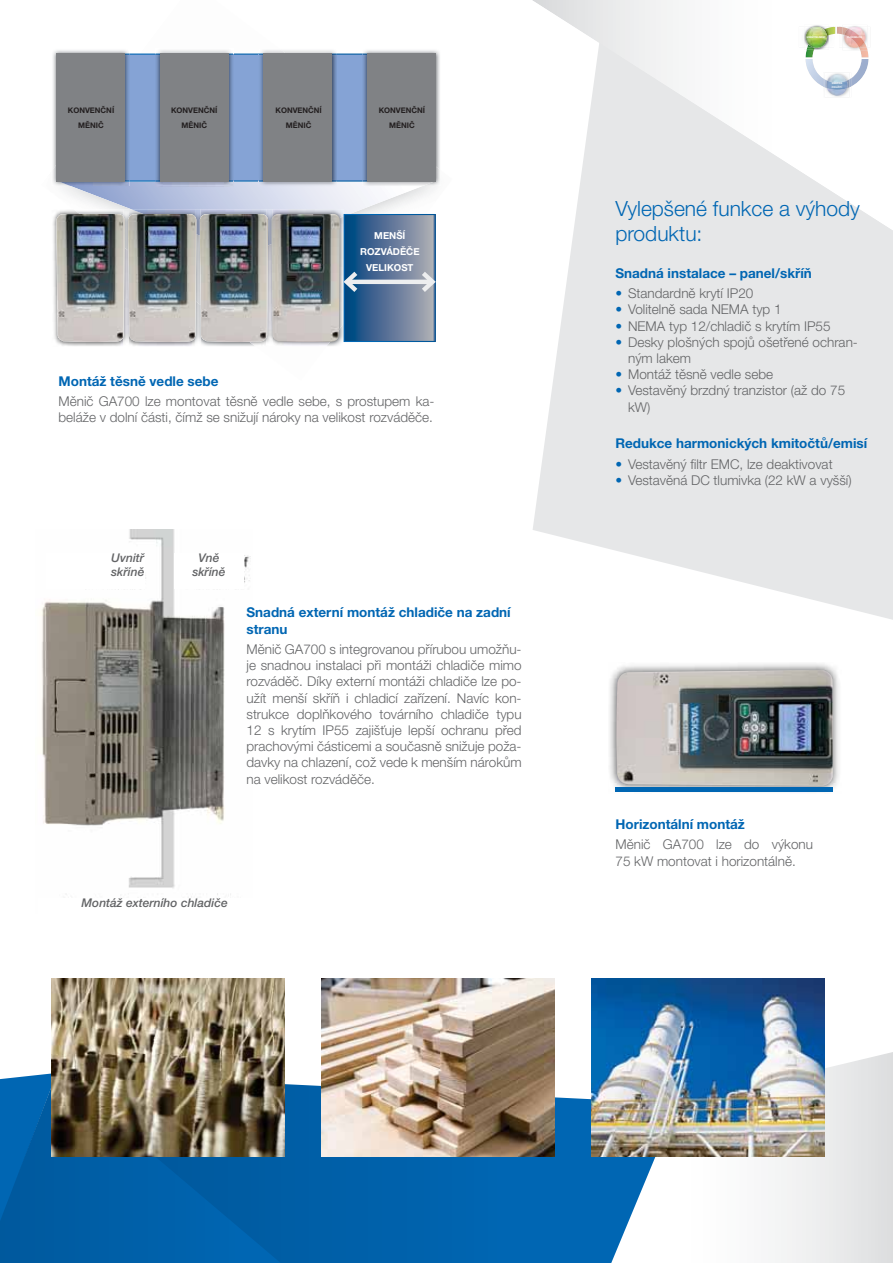
<style>
.page{position:relative;width:893px;height:1263px;background:#fff}
.page>*{position:absolute;margin:0;border:0;box-sizing:border-box;transform-origin:0 0}
.t1{font:300 21px/25.2px "Helvetica Neue LT Pro";color:#0066b3}
.t2{font:300 13.5px/16.2px "Helvetica Neue LT Pro";color:#636466}
.t3{font:700 13.5px/16.2px "Helvetica Neue LT Pro";color:#0066b3}
.t4{font:italic 500 12px/14.4px "Helvetica Neue LT Pro";color:#636466}
.t5{font:700 9.6px/15.8px "Helvetica Neue LT Pro";color:#fff;text-align:center}
.t6{font:700 7.65px/15.8px "Helvetica Neue LT Pro";color:#231f20;text-align:center}
.t7{font:700 2.55px/3.8px "Helvetica Neue LT Pro";color:#fff}
.s1{color:#0066b3}
</style>
<div class="page">
<svg style="left:533px;top:231px;width:360px;height:389px;fill:#e6e7e8"></svg>
<svg style="left:532px;top:0;width:361px;height:231px"></svg>
<img style="left:805px;top:59px;width:63px;height:28px">
<img style="left:842px;top:25px;width:25px;height:2px">
<img style="left:867px;top:27px;width:3px;height:20px">
<img style="left:823px;top:73px;width:28px;height:24px">
<svg style="left:849px;top:78px;width:2px;height:9px"></svg>
<svg style="left:823px;top:78px;width:2px;height:9px"></svg>
<img style="left:825px;top:73px;width:24px;height:24px">
<img style="left:825px;top:79px;width:24px;height:9px">
<img style="left:827px;top:74px;width:20px;height:22px">
<img style="left:826px;top:81px;width:22px;height:9px">
<img style="left:804px;top:25px;width:25px;height:25px">
<img style="left:799px;top:27px;width:5px;height:20px">
<svg style="left:805px;top:27px;width:62px;height:31px"></svg>
<img style="left:804px;top:27px;width:25px;height:20px">
<img style="left:827px;top:28px;width:2px;height:19px">
<img style="left:805px;top:27px;width:22px;height:20px">
<svg style="left:775px;top:1052px;width:118px;height:211px"></svg>
<svg style="left:0;top:1073px;width:57px;height:190px;background:#0461a8"></svg>
<svg style="left:57px;top:1084px;width:599px;height:179px;background:#0b68ae"></svg>
<img style="left:591px;top:978px;width:234px;height:179px">
<img style="left:51px;top:978px;width:234px;height:179px">
<img style="left:321px;top:978px;width:234px;height:179px">
<img style="left:41px;top:530px;width:210px;height:368px">
<div style="left:46px;top:553px;width:98px;height:35px;background:#fff"></div>
<div style="left:174px;top:553px;width:69px;height:35px;background:#fff"></div>
<img style="left:609px;top:663px;width:230px;height:130px">
<img style="left:616px;top:670px;width:217px;height:116px">
<div style="left:615px;top:787px;width:218px;height:5px;background:#0066b3"></div>
<svg style="left:71px;top:54px;width:352px;height:160px;background:#a8bcde"></svg>
<img style="left:53px;top:50px;width:76px;height:115px">
<img style="left:52px;top:165px;width:7px;height:21px">
<img style="left:59px;top:182px;width:70px;height:4px">
<img style="left:125px;top:54px;width:4px;height:128px">
<div style="left:56px;top:54px;width:69px;height:128px;background:#808285"></div>
<img style="left:155px;top:54px;width:78px;height:132px">
<div style="left:160px;top:54px;width:68px;height:128px;background:#808285"></div>
<img style="left:259px;top:54px;width:78px;height:132px">
<img style="left:259px;top:55px;width:78px;height:125px">
<div style="left:264px;top:54px;width:68px;height:128px;background:#808285"></div>
<img style="left:363px;top:50px;width:77px;height:116px">
<img style="left:436px;top:166px;width:4px;height:19px">
<img style="left:363px;top:182px;width:73px;height:4px">
<img style="left:363px;top:54px;width:4px;height:128px">
<div style="left:367px;top:54px;width:69px;height:128px;background:#808285"></div>
<img style="left:53px;top:209px;width:70px;height:137px">
<img style="left:74px;top:209px;width:57px;height:5px">
<img style="left:56px;top:214px;width:67px;height:128px">
<img style="left:129px;top:342px;width:66px;height:4px">
<img style="left:131px;top:209px;width:136px;height:5px">
<img style="left:123px;top:250px;width:5px;height:93px">
<img style="left:123px;top:209px;width:6px;height:41px">
<img style="left:123px;top:216px;width:2px;height:121px">
<img style="left:128px;top:214px;width:67px;height:128px">
<img style="left:201px;top:342px;width:65px;height:4px">
<img style="left:195px;top:305px;width:5px;height:38px">
<img style="left:196px;top:236px;width:4px;height:69px">
<img style="left:195px;top:209px;width:6px;height:27px">
<img style="left:195px;top:216px;width:1px;height:121px">
<img style="left:200px;top:214px;width:67px;height:128px">
<img style="left:273px;top:244px;width:71px;height:102px">
<img style="left:272px;top:209px;width:72px;height:35px">
<img style="left:267px;top:209px;width:5px;height:133px">
<img style="left:267px;top:216px;width:1px;height:121px">
<img style="left:271px;top:214px;width:69px;height:128px">
<svg style="left:346px;top:216px;width:88px;height:124px;background:#5a7699"></svg>
<hr style="left:347px;top:280px;width:86px;height:4px;background:#edeeef">
<svg style="left:340px;top:267px;width:22px;height:30px"></svg>
<svg style="left:417px;top:267px;width:19px;height:30px"></svg>
<p class="t6" style="left:68px;top:103px;width:48px">KONVENČNÍ<br>MĚNIČ</p>
<p class="t6" style="left:171px;top:103px;width:48px">KONVENČNÍ<br>MĚNIČ</p>
<p class="t6" style="left:276px;top:103px;width:48px">KONVENČNÍ<br>MĚNIČ</p>
<p class="t6" style="left:379px;top:103px;width:48px">KONVENČNÍ<br>MĚNIČ</p>
<p class="t5" style="left:360px;top:229px;width:61px">MENŠÍ<br>ROZVÁDĚČE<br>VELIKOST</p>
<p class="t3" style="left:59px;top:374px;width:162px">Montáž těsně vedle sebe</p>
<p class="t2" style="left:59px;top:395px;width:377px">Měnič GA700 lze montovat těsně vedle sebe, s prostupem ka&shy;beláže v dolní části, čímž se snižují nároky na velikost rozváděče.</p>
<p class="t4" style="left:111px;top:552px;width:35px">Uvnitř skříně</p>
<p class="t4" style="left:192px;top:552px;width:35px;text-align:center">Vně skříně</p>
<p class="t3" style="left:246px;top:606px;width:266px">Snadná externí montáž chladiče na zadní stranu</p>
<p class="t2" style="left:246px;top:643px;width:277px;text-align:justify">Měnič GA700 s integrovanou přírubou umožňu&shy;je snadnou instalaci při montáži chladiče mimo rozváděč. Díky externí montáži chladiče lze po&shy;užít menší skříň i chladicí zařízení. Navíc kon&shy;strukce doplňkového továrního chladiče typu 12 s krytím IP55 zajišťuje lepší ochranu před prachovými částicemi a současně snižuje poža&shy;davky na chlazení, což vede k menším nárokům na velikost rozváděče.</p>
<p class="t4" style="left:82px;top:896px;width:148px">Montáž externího chladiče</p>
<p class="t7" style="left:807px;top:36px;width:20px">UDRŽITELNOST</p>
<p class="t7" style="left:847px;top:36px;width:16px">FLEXIBILITA</p>
<p class="t7" style="left:832px;top:81px;width:12px">SNADNÉ<br>POUŽITÍ</p>
<h1 class="t1" style="left:615px;top:198px;width:246px">Vylepšené funkce a výhody produktu:</h1>
<p class="t3" style="left:615px;top:266px;width:198px">Snadná instalace – panel/skříň</p>
<p class="t2" style="left:615px;top:287px;width:140px"><span class="s1">•</span> Standardně krytí IP20</p>
<p class="t2" style="left:615px;top:303px;width:168px"><span class="s1">•</span> Volitelně sada NEMA typ 1</p>
<p class="t2" style="left:615px;top:319px;width:217px"><span class="s1">•</span> NEMA typ 12/chladič s krytím IP55</p>
<p class="t2" style="left:628px;top:335px;width:231px;text-indent:-13px"><span class="s1">•</span> Desky plošných spojů ošetřené ochran&shy;ným lakem</p>
<p class="t2" style="left:615px;top:368px;width:159px"><span class="s1">•</span> Montáž těsně vedle sebe</p>
<p class="t2" style="left:628px;top:384px;width:219px;text-indent:-13px"><span class="s1">•</span> Vestavěný brzdný tranzistor (až do 75 kW)</p>
<p class="t3" style="left:615px;top:437px;width:253px">Redukce harmonických kmitočtů/emisí</p>
<p class="t2" style="left:615px;top:457px;width:219px"><span class="s1">•</span> Vestavěný filtr EMC, lze deaktivovat</p>
<p class="t2" style="left:615px;top:474px;width:238px"><span class="s1">•</span> Vestavěná DC tlumivka (22 kW a vyšší)</p>
<p class="t3" style="left:615px;top:817px;width:131px">Horizontální montáž</p>
<p class="t2" style="left:615px;top:838px;width:199px">Měnič GA700 lze do výkonu<br>75 kW montovat i horizontálně.</p>
</div>
